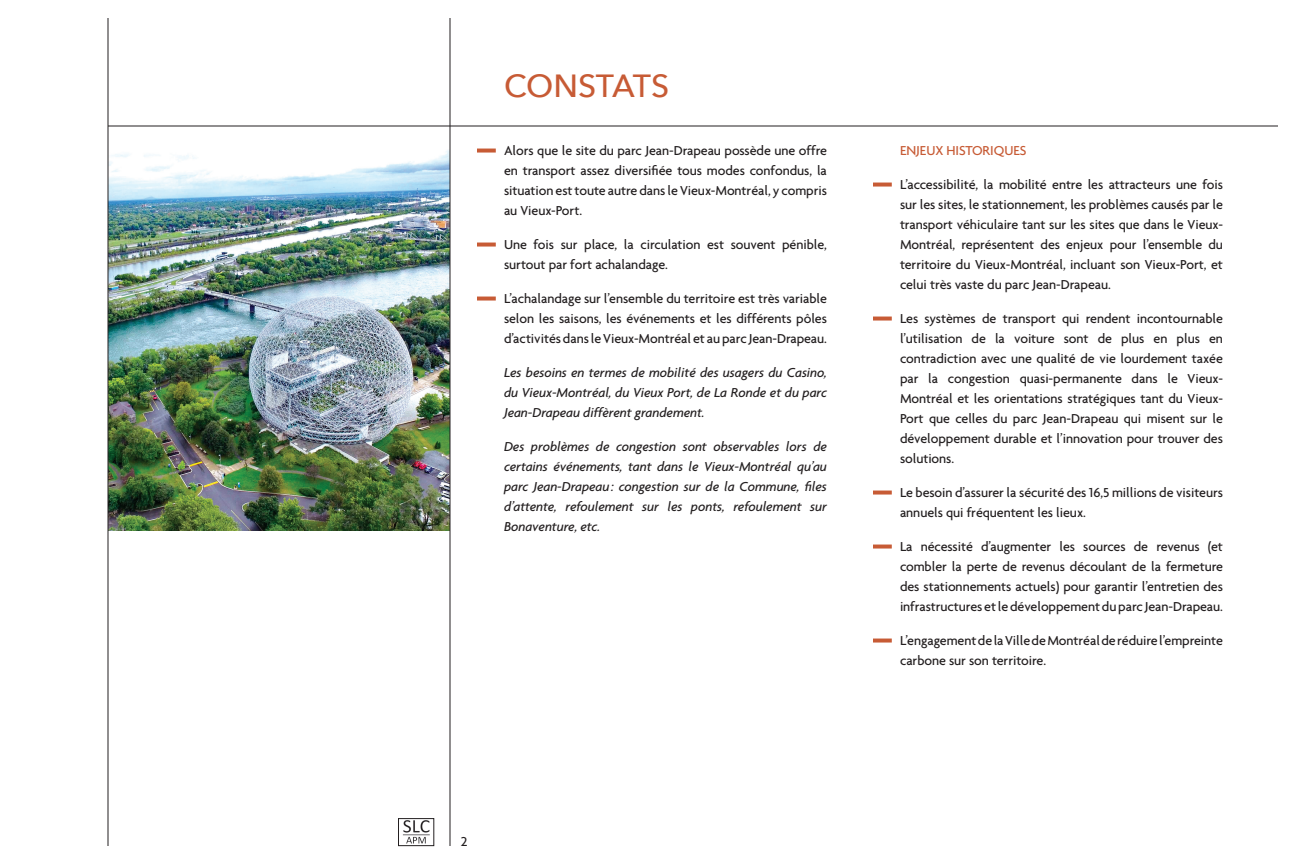
<style>
.page{position:relative;width:1296px;height:864px;background:#fff}
.page>*{position:absolute;margin:0;border:0;box-sizing:border-box;transform-origin:0 0}
.t1{font:500 32px "Avenir Next";letter-spacing:-.01em;color:#c75b35}
.t2{font:500 14px/20px "Agenda";letter-spacing:-.005em;color:#231f20;text-align:justify}
.t3{font:italic 500 14px/20px "Agenda";letter-spacing:-.005em;color:#231f20;text-align:justify}
.t4{font:500 14px "Agenda";letter-spacing:-.005em;color:#c75b35}
</style>
<div class="page">
<img style="left:402px;top:820px;width:28px;height:24px">
<div style="left:398px;top:818px;width:36px;height:28px;border:1px solid #231f20"></div>
<img style="left:109px;top:127px;width:341px;height:403px">
<svg style="left:873px;top:183px;width:19px;height:4px"></svg>
<svg style="left:873px;top:317px;width:19px;height:4px"></svg>
<svg style="left:873px;top:491px;width:19px;height:4px"></svg>
<svg style="left:873px;top:545px;width:19px;height:4px"></svg>
<svg style="left:873px;top:639px;width:19px;height:4px"></svg>
<svg style="left:477px;top:149px;width:19px;height:4px"></svg>
<svg style="left:477px;top:243px;width:19px;height:4px"></svg>
<svg style="left:477px;top:297px;width:19px;height:4px"></svg>
<hr style="left:108px;top:126px;width:1170px;height:1px;background:#231f20">
<hr style="left:108px;top:18px;width:1px;height:828px;background:#231f20">
<hr style="left:450px;top:18px;width:1px;height:828px;background:#231f20">
<h1 class="t1" style="left:504px;top:59px;width:167px">CONSTATS</h1>
<p class="t2" style="left:504px;top:140px;width:325px">Alors que le site du parc Jean-Drapeau possède une offre en transport assez diversifiée tous modes confondus, la situation est toute autre dans le Vieux-Montréal, y compris au Vieux-Port.</p>
<p class="t2" style="left:504px;top:234px;width:325px">Une fois sur place, la circulation est souvent pénible, surtout par fort achalandage.</p>
<p class="t2" style="left:504px;top:288px;width:325px">L’achalandage sur l’ensemble du territoire est très variable selon les saisons, les événements et les différents pôles d’activités dans le Vieux-Montréal et au parc Jean-Drapeau.</p>
<p class="t3" style="left:504px;top:362px;width:325px">Les besoins en termes de mobilité des usagers du Casino, du Vieux-Montréal, du Vieux Port, de La Ronde et du parc Jean-Drapeau diffèrent grandement.</p>
<p class="t3" style="left:504px;top:436px;width:325px">Des problèmes de congestion sont observables lors de certains événements, tant dans le Vieux-Montréal qu’au parc Jean-Drapeau: congestion sur de la Commune, files d’attente, refoulement sur les ponts, refoulement sur Bonaventure, etc.</p>
<p class="t2" style="left:461px;top:831px;width:8px">2</p>
<p class="t4" style="left:900px;top:142px;width:128px">ENJEUX HISTORIQUES</p>
<p class="t2" style="left:900px;top:174px;width:325px">L’accessibilité, la mobilité entre les attracteurs une fois sur les sites, le stationnement, les problèmes causés par le transport véhiculaire tant sur les sites que dans le Vieux-Montréal, représentent des enjeux pour l’ensemble du territoire du Vieux-Montréal, incluant son Vieux-Port, et celui très vaste du parc Jean-Drapeau.</p>
<p class="t2" style="left:900px;top:308px;width:325px">Les systèmes de transport qui rendent incontournable l’utilisation de la voiture sont de plus en plus en contradiction avec une qualité de vie lourdement taxée par la congestion quasi-permanente dans le Vieux-Montréal et les orientations stratégiques tant du Vieux-Port que celles du parc Jean-Drapeau qui misent sur le développement durable et l’innovation pour trouver des solutions.</p>
<p class="t2" style="left:900px;top:482px;width:325px">Le besoin d’assurer la sécurité des 16,5 millions de visiteurs annuels qui fréquentent les lieux.</p>
<p class="t2" style="left:900px;top:536px;width:325px">La nécessité d’augmenter les sources de revenus (et combler la perte de revenus découlant de la fermeture des stationnements actuels) pour garantir l’entretien des infrastructures et le développement du parc Jean-Drapeau.</p>
<p class="t2" style="left:900px;top:630px;width:325px">L’engagement de la Ville de Montréal de réduire l’empreinte carbone sur son territoire.</p>
</div>
